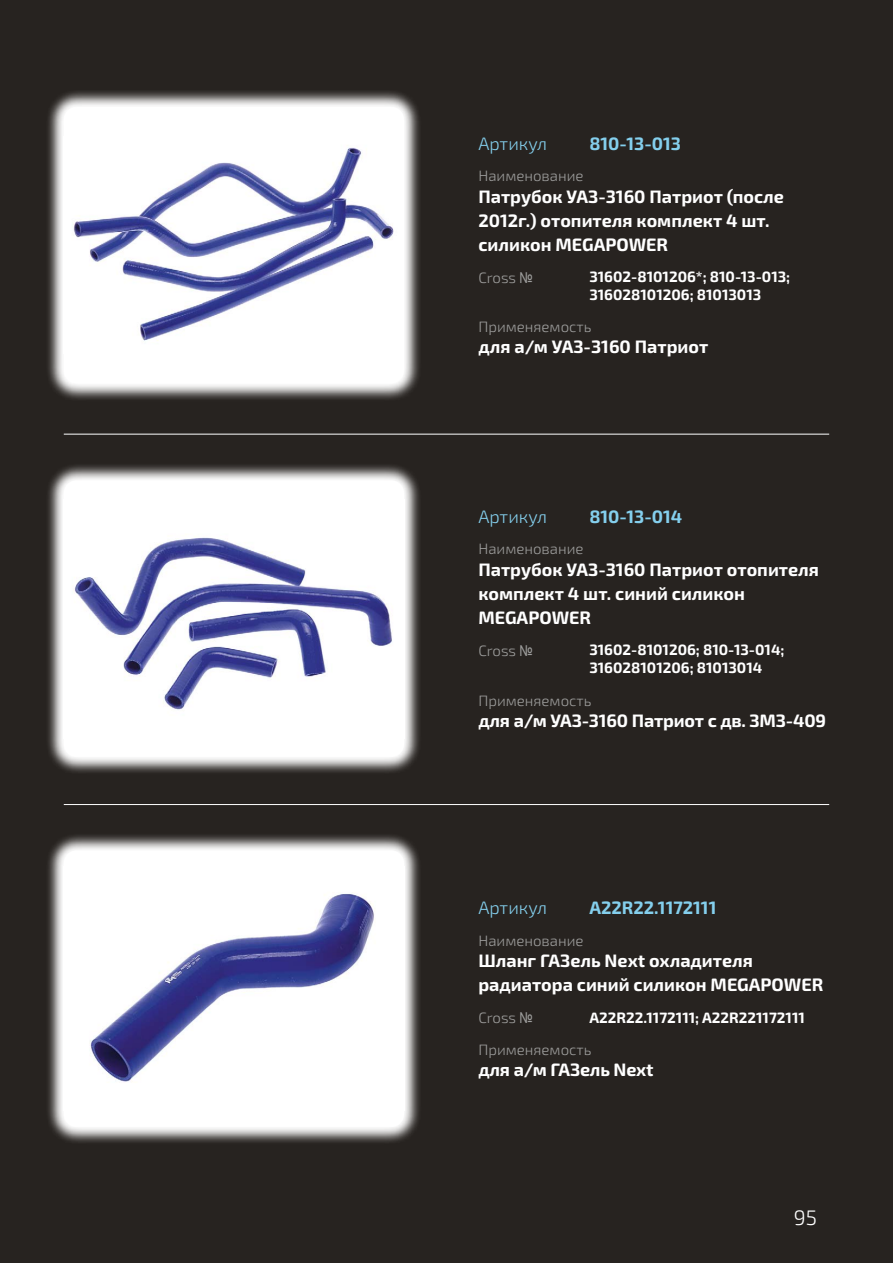
<style>
.page{position:relative;width:893px;height:1263px;background:#272320}
.page>*{position:absolute;margin:0;border:0;box-sizing:border-box;transform-origin:0 0}
.t1{font:300 21px "Exo 2.0";color:#fff}
.t2{font:700 18px/24px "Exo 2.0";color:#fff}
.t3{font:700 18px "Exo 2.0";color:#84cfed}
.t4{font:300 18px "Exo 2.0";color:#84cfed}
.t5{font:700 15px/18px "Exo 2.0";color:#fff}
.t6{font:300 15px "Exo 2.0";color:#9d9d9c}
.s1{font-family:"Arial Narrow";font-weight:400}
</style>
<div class="page">
<hr style="left:64px;top:434px;width:765px;height:1px;background:#fff">
<hr style="left:64px;top:804px;width:765px;height:1px;background:#fff">
<svg style="left:48px;top:465px;width:371px;height:308px;background:#949290"></svg>
<div style="left:64px;top:480px;width:340px;height:277px;background:#fff;border-radius:13px"></div>
<img style="left:74px;top:536px;width:319px;height:174px">
<svg style="left:48px;top:91px;width:371px;height:308px;background:#989695"></svg>
<div style="left:64px;top:107px;width:340px;height:276px;background:#fff;border-radius:13px"></div>
<img style="left:73px;top:147px;width:321px;height:194px">
<svg style="left:48px;top:835px;width:371px;height:308px;background:#949290"></svg>
<div style="left:64px;top:850px;width:340px;height:277px;background:#fff;border-radius:13px"></div>
<img style="left:90px;top:894px;width:284px;height:188px">
<p class="t4" style="left:478px;top:133px;width:70px">Артикул</p>
<p class="t3" style="left:589px;top:132px;width:93px">810-13-013</p>
<p class="t6" style="left:478px;top:167px;width:107px">Наименование</p>
<p class="t2" style="left:478px;top:185px;width:307px">Патрубок УАЗ-3160 Патриот (после<br>2012г.) отопителя комплект 4 шт. силикон MEGAPOWER</p>
<p class="t6" style="left:478px;top:269px;width:56px">Cross <span class="s1">№</span></p>
<p class="t5" style="left:589px;top:268px;width:202px">31602-8101206*; 810-13-013;<br>316028101206; 81013013</p>
<p class="t6" style="left:478px;top:318px;width:115px">Применяемость</p>
<p class="t2" style="left:478px;top:335px;width:231px">для а/м УАЗ-3160 Патриот</p>
<p class="t4" style="left:478px;top:506px;width:70px">Артикул</p>
<p class="t3" style="left:589px;top:506px;width:94px">810-13-014</p>
<p class="t6" style="left:478px;top:540px;width:107px">Наименование</p>
<p class="t2" style="left:478px;top:558px;width:342px">Патрубок УАЗ-3160 Патриот отопителя комплект 4 шт. синий силикон<br>MEGAPOWER</p>
<p class="t6" style="left:478px;top:642px;width:56px">Cross <span class="s1">№</span></p>
<p class="t5" style="left:589px;top:641px;width:197px">31602-8101206; 810-13-014;<br>316028101206; 81013014</p>
<p class="t6" style="left:478px;top:692px;width:115px">Применяемость</p>
<p class="t2" style="left:478px;top:709px;width:349px">для а/м УАЗ-3160 Патриот с дв. ЗМЗ-409</p>
<p class="t4" style="left:478px;top:897px;width:70px">Артикул</p>
<p class="t3" style="left:589px;top:897px;width:129px">A22R22.1172111</p>
<p class="t6" style="left:478px;top:932px;width:107px">Наименование</p>
<p class="t2" style="left:478px;top:949px;width:346px">Шланг ГАЗель Next охладителя радиатора синий силикон MEGAPOWER</p>
<p class="t6" style="left:478px;top:1009px;width:56px">Cross <span class="s1">№</span></p>
<p class="t5" style="left:589px;top:1009px;width:217px">A22R22.1172111; A22R221172111</p>
<p class="t6" style="left:478px;top:1041px;width:115px">Применяемость</p>
<p class="t2" style="left:478px;top:1058px;width:177px">для а/м ГАЗель Next</p>
<p class="t1" style="left:794px;top:1205px;width:25px">95</p>
</div>
